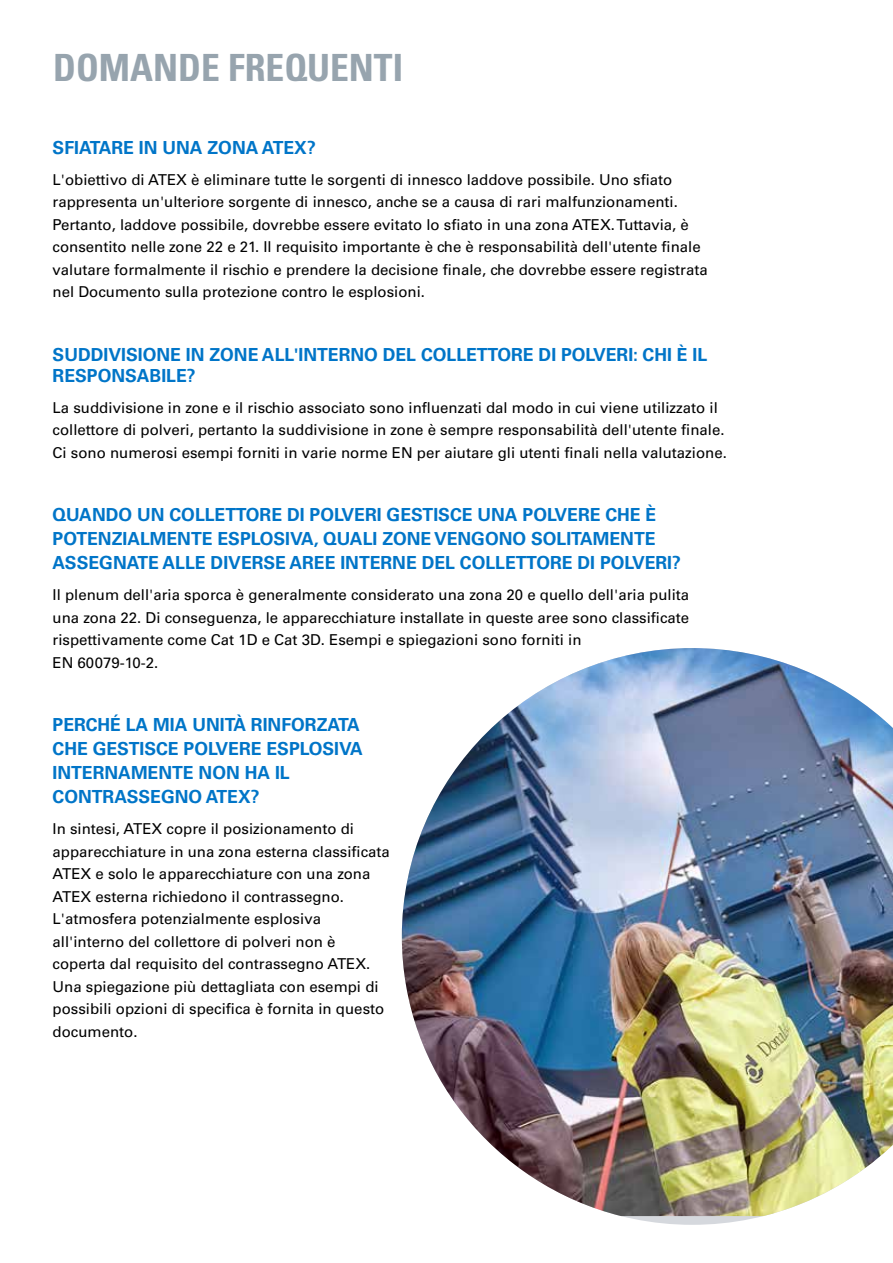
<style>
.page{position:relative;width:893px;height:1263px;background:#fff}
.page>*{position:absolute;margin:0;border:0;box-sizing:border-box;transform-origin:0 0}
.t1{font:700 condensed 37.5px "Univers LT Std";color:#97a4ae}
.t2{font:700 18px/24px "Univers LT Pro 65";color:#0075c8}
.t3{font:15px/22.5px "Univers LT Std";color:#000}
</style>
<div class="page">
<img style="left:402px;top:648px;width:491px;height:568px">
<p class="t1" style="left:53px;top:45px;width:351px">DOMANDE FREQUENTI</p>
<p class="t2" style="left:53px;top:135px;width:265px">SFIATARE IN UNA ZONA ATEX?</p>
<p class="t3" style="left:53px;top:168px;width:657px">L'obiettivo di ATEX è eliminare tutte le sorgenti di innesco laddove possibile. Uno sfiato rappresenta un'ulteriore sorgente di innesco, anche se a causa di rari malfunzionamenti.<br>Pertanto, laddove possibile, dovrebbe essere evitato lo sfiato in una zona ATEX. Tuttavia, è consentito nelle zone 22 e 21. Il requisito importante è che è responsabilità dell'utente finale valutare formalmente il rischio e prendere la decisione finale, che dovrebbe essere registrata nel Documento sulla protezione contro le esplosioni.</p>
<p class="t2" style="left:53px;top:344px;width:656px;line-height:21px">SUDDIVISIONE IN ZONE ALL'INTERNO DEL COLLETTORE DI POLVERI: CHI È IL<br>RESPONSABILE?</p>
<p class="t3" style="left:53px;top:396px;width:676px">La suddivisione in zone e il rischio associato sono influenzati dal modo in cui viene utilizzato il collettore di polveri, pertanto la suddivisione in zone è sempre responsabilità dell'utente finale.<br>Ci sono numerosi esempi forniti in varie norme EN per aiutare gli utenti finali nella valutazione.</p>
<p class="t2" style="left:53px;top:503px;width:630px">QUANDO UN COLLETTORE DI POLVERI GESTISCE UNA POLVERE CHE È<br>POTENZIALMENTE ESPLOSIVA, QUALI ZONE VENGONO SOLITAMENTE<br>ASSEGNATE ALLE DIVERSE AREE INTERNE DEL COLLETTORE DI POLVERI?</p>
<p class="t3" style="left:53px;top:584px;width:638px">Il plenum dell'aria sporca è generalmente considerato una zona 20 e quello dell'aria pulita una zona 22. Di conseguenza, le apparecchiature installate in queste aree sono classificate rispettivamente come Cat 1D e Cat 3D. Esempi e spiegazioni sono forniti in<br>EN 60079-10-2.</p>
<p class="t2" style="left:53px;top:713px;width:312px">PERCHÉ LA MIA UNITÀ RINFORZATA<br>CHE GESTISCE POLVERE ESPLOSIVA<br>INTERNAMENTE NON HA IL<br>CONTRASSEGNO ATEX?</p>
<p class="t3" style="left:53px;top:818px;width:339px">In sintesi, ATEX copre il posizionamento di apparecchiature in una zona esterna classificata ATEX e solo le apparecchiature con una zona ATEX esterna richiedono il contrassegno.<br>L'atmosfera potenzialmente esplosiva all'interno del collettore di polveri non è coperta dal requisito del contrassegno ATEX.<br>Una spiegazione più dettagliata con esempi di possibili opzioni di specifica è fornita in questo documento.</p>
</div>
